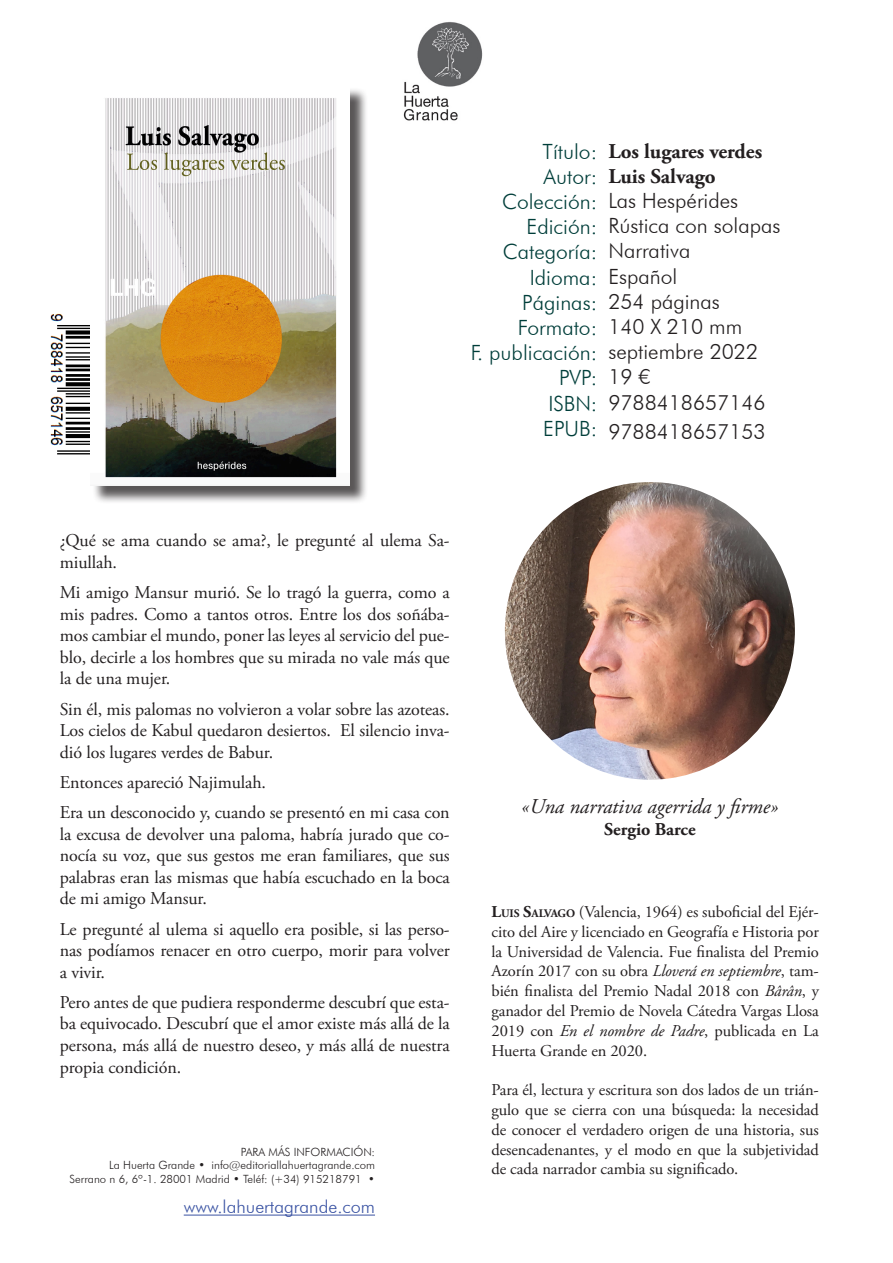
<style>
.page{position:relative;width:893px;height:1263px;background:#fff}
.page>*{position:absolute;margin:0;border:0;box-sizing:border-box;transform-origin:0 0}
.t1{font:300 21px "Futura BT";color:#231f20}
.t2{font:300 21px "Futura BT";color:#003e3a}
.t3{font:italic 21px "Adobe Garamond Pro";color:#231f20}
.t4{font:700 21px "Adobe Garamond Pro";color:#231f20}
.t5{font:18px/21.6px "Adobe Garamond Pro";letter-spacing:-.005em;color:#231f20;text-align:justify}
.t6{font:300 18px "Futura BT";color:#3a53a3}
.t7{font:700 18px "Adobe Garamond Pro";color:#231f20}
.t8{font:16.5px/19.8px "Adobe Garamond Pro";letter-spacing:-.005em;color:#231f20;text-align:justify}
.t9{font:300 11.4px "Futura BT";color:#231f20}
.s1{font-weight:700}
.s2{font-weight:700;font-size:11.55px}
.s3{font-style:italic}
</style>
<div class="page">
<hr style="left:184px;top:1215px;width:191px;height:1px;background:#3a53a3">
<img style="left:505px;top:482px;width:290px;height:298px">
<img style="left:403px;top:22px;width:80px;height:99px">
<img style="left:50px;top:313px;width:40px;height:142px">
<div style="left:92px;top:87px;width:276px;height:417px;background:#231f20;opacity:.75"></div>
<img style="left:92px;top:87px;width:257px;height:398px">
<p class="t2" style="left:543px;top:138px;width:56px">Título:</p>
<p class="t2" style="left:543px;top:163px;width:55px">Autor:</p>
<p class="t2" style="left:502px;top:189px;width:97px">Colección:</p>
<p class="t2" style="left:527px;top:214px;width:72px">Edición:</p>
<p class="t2" style="left:503px;top:239px;width:96px">Categoría:</p>
<p class="t2" style="left:530px;top:264px;width:69px">Idioma:</p>
<p class="t2" style="left:522px;top:289px;width:76px">Páginas:</p>
<p class="t2" style="left:518px;top:315px;width:81px">Formato:</p>
<p class="t2" style="left:471px;top:340px;width:128px">F. publicación:</p>
<p class="t2" style="left:559px;top:365px;width:40px">PVP:</p>
<p class="t2" style="left:548px;top:390px;width:50px">ISBN:</p>
<p class="t2" style="left:543px;top:415px;width:55px">EPUB:</p>
<p class="t4" style="left:608px;top:139px;width:155px">Los lugares verdes</p>
<p class="t4" style="left:608px;top:164px;width:109px">Luis Salvago</p>
<p class="t1" style="left:608px;top:188px;width:131px">Las Hespérides</p>
<p class="t1" style="left:608px;top:213px;width:174px">Rústica con solapas</p>
<p class="t1" style="left:608px;top:238px;width:83px">Narrativa</p>
<p class="t1" style="left:608px;top:263px;width:71px">Español</p>
<p class="t1" style="left:608px;top:289px;width:113px">254 páginas</p>
<p class="t1" style="left:608px;top:314px;width:136px">140 X 210 mm</p>
<p class="t1" style="left:608px;top:339px;width:151px">septiembre 2022</p>
<p class="t1" style="left:608px;top:364px;width:44px">19 €</p>
<p class="t1" style="left:608px;top:389px;width:159px">9788418657146</p>
<p class="t1" style="left:608px;top:419px;width:159px">9788418657153</p>
<p class="t5" style="left:60px;top:530px;width:391px">¿Qué se ama cuando se ama?, le pregunté al ulema Sa&shy;miullah.</p>
<p class="t5" style="left:60px;top:582px;width:391px">Mi amigo Mansur murió. Se lo tragó la guerra, como a mis padres. Como a tantos otros. Entre los dos soñába&shy;mos cambiar el mundo, poner las leyes al servicio del pue&shy;blo, decirle a los hombres que su mirada no vale más que la de una mujer.</p>
<p class="t5" style="left:60px;top:699px;width:391px">Sin él, mis palomas no volvieron a volar sobre las azoteas.<br>Los cielos de Kabul quedaron desiertos. El silencio inva&shy;dió los lugares verdes de Babur.</p>
<p class="t5" style="left:60px;top:772px;width:208px">Entonces apareció Najimulah.</p>
<p class="t5" style="left:60px;top:802px;width:391px">Era un desconocido y, cuando se presentó en mi casa con la excusa de devolver una paloma, habría jurado que co&shy;nocía su voz, que sus gestos me eran familiares, que sus palabras eran las mismas que había escuchado en la boca de mi amigo Mansur.</p>
<p class="t5" style="left:60px;top:919px;width:391px">Le pregunté al ulema si aquello era posible, si las perso&shy;nas podíamos renacer en otro cuerpo, morir para volver a vivir.</p>
<p class="t5" style="left:60px;top:992px;width:392px">Pero antes de que pudiera responderme descubrí que esta&shy;ba equivocado. Descubrí que el amor existe más allá de la persona, más allá de nuestro deseo, y más allá de nuestra propia condición.</p>
<p class="t9" style="left:241px;top:1145px;width:136px">PARA MÁS INFORMACIÓN:</p>
<p class="t9" style="left:109px;top:1158px;width:267px">La Huerta Grande • info@editoriallahuertagrande.com</p>
<p class="t9" style="left:69px;top:1172px;width:307px">Serrano n 6, 6º-1. 28001 Madrid • Teléf: (+34) 915218791 •</p>
<p class="t6" style="left:184px;top:1196px;width:193px">www.lahuertagrande.com</p>
<p class="t3" style="left:521px;top:794px;width:259px">«Una narrativa agerrida y firme»</p>
<p class="t7" style="left:604px;top:818px;width:93px">Sergio Barce</p>
<p class="t8" style="left:491px;top:902px;width:329px"><span class="s1">L</span><span class="s2">UIS</span> <span class="s1">S</span><span class="s2">ALVAGO</span> (Valencia, 1964) es suboficial del Ejér&shy;cito del Aire y licenciado en Geografía e Historia por la Universidad de Valencia. Fue finalista del Premio Azorín 2017 con su obra <span class="s3">Lloverá en septiembre</span>, tam&shy;bién finalista del Premio Nadal 2018 con <span class="s3">Bârân</span>, y ganador del Premio de Novela Cátedra Vargas Llosa 2019 con <span class="s3">En el nombre de Padre</span>, publicada en La Huerta Grande en 2020.</p>
<p class="t8" style="left:491px;top:1080px;width:329px">Para él, lectura y escritura son dos lados de un trián&shy;gulo que se cierra con una búsqueda: la necesidad de conocer el verdadero origen de una historia, sus desencadenantes, y el modo en que la subjetividad de cada narrador cambia su significado.</p>
</div>
